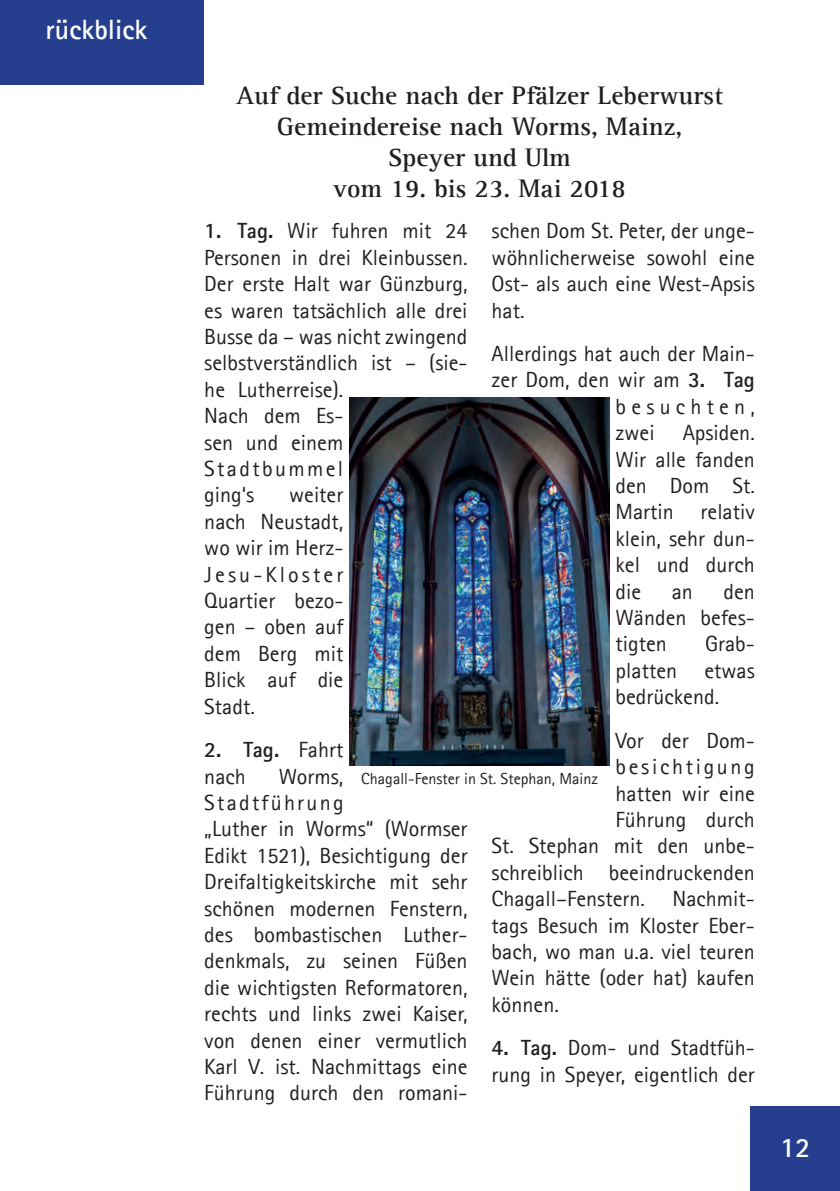
<style>
.page{position:relative;width:840px;height:1191px;background:#fff}
.page>*{position:absolute;margin:0;border:0;box-sizing:border-box;transform-origin:0 0}
.t1{font:700 28px "Agfa Rotis Sans Serif";color:#fff}
.t2{font:700 26px/31.2px "Agfa Rotis Serif";color:#231f20;text-align:center}
.t3{font:22px/26.4px "Agfa Rotis Sans Serif";color:#231f20;text-align:justify}
.t4{font:22px "Agfa Rotis Sans Serif";letter-spacing:.12em;color:#231f20}
.t5{font:22px "Agfa Rotis Sans Serif";letter-spacing:.235em;color:#231f20}
.t6{font:16px "Agfa Rotis Sans Serif";color:#231f20}
.s1{font-weight:700}
</style>
<div class="page">
<div style="left:0;top:0;width:204px;height:85px;background:#253f8e"></div>
<div style="left:749px;top:1106px;width:90px;height:85px;background:#253f8e"></div>
<img style="left:349px;top:397px;width:260px;height:368px">
<p class="t1" style="left:46px;top:12px;width:103px">rückblick</p>
<p class="t2" style="left:236px;top:80px;width:488px">Auf der Suche nach der Pfälzer Leberwurst<br>Gemeindereise nach Worms, Mainz,<br>Speyer und Ulm<br>vom 19. bis 23. Mai 2018</p>
<p class="t3" style="left:204px;top:217px;width:264px;text-align:left"><span class="s1">1. Tag.</span> Wir fuhren mit 24<br>Personen in drei Kleinbussen.<br>Der erste Halt war Günzburg, es waren tatsächlich alle drei<br>Busse da – was nicht zwingend selbstverständlich ist – (sie&shy;he Lutherreise).<br>Nach dem Es-<br>sen und einem<br>Stadtbummel<br>ging‘s</p>
<p class="t3" style="left:491px;top:217px;width:265px">schen Dom St. Peter, der unge&shy;wöhnlicherweise sowohl eine Ost- als auch eine West-Apsis hat.</p>
<p class="t3" style="left:491px;top:340px;width:264px">Allerdings hat auch der Main-</p>
<p class="t3" style="left:491px;top:366px;width:264px">zer Dom, den wir am <span class="s1">3. Tag</span></p>
<p class="t5" style="left:615px;top:393px;width:141px">besuchten,</p>
<p class="t3" style="left:615px;top:419px;width:41px">zwei</p>
<p class="t3" style="left:615px;top:419px;width:141px;text-indent:67px">Apsiden.<br>Wir alle fanden den Dom St.<br>Martin relativ klein, sehr dun&shy;kel und durch die</p>
<p class="t3" style="left:204px;top:481px;width:140px;text-indent:85px">weiter nach Neustadt, wo wir im Herz-Jesu-Kloster Quartier bezo&shy;gen – oben auf dem Berg mit Blick auf die Stadt.</p>
<p class="t3" style="left:204px;top:736px;width:140px"><span class="s1">2. Tag.</span> Fahrt nach</p>
<p class="t3" style="left:615px;top:578px;width:141px;text-indent:108px">den Wänden befes&shy;tigten</p>
<p class="t3" style="left:671px;top:578px;width:23px">an</p>
<p class="t3" style="left:615px;top:630px;width:141px;text-indent:89px">Grab&shy;platten etwas bedrückend.</p>
<p class="t3" style="left:615px;top:727px;width:141px">Vor der Dom-</p>
<p class="t4" style="left:615px;top:753px;width:141px">besichtigung</p>
<p class="t3" style="left:615px;top:779px;width:141px">hatten wir eine</p>
<p class="t3" style="left:615px;top:806px;width:141px">Führung durch</p>
<p class="t3" style="left:491px;top:832px;width:264px">St. Stephan mit den unbe-</p>
<p class="t3" style="left:491px;top:859px;width:264px">schreiblich beeindruckenden</p>
<p class="t3" style="left:491px;top:885px;width:155px">Chagall–Fenstern.</p>
<p class="t3" style="left:204px;top:762px;width:265px;text-align:left;text-indent:75px">Worms,<br>Stadtführung<br>„Luther in Worms“ (Wormser<br>Edikt 1521), Besichtigung der<br>Dreifaltigkeitskirche mit sehr schönen modernen Fenstern, des bombastischen Luther&shy;denkmals, zu seinen Füßen die wichtigsten Reformatoren, rechts und links zwei Kaiser, von denen einer vermutlich<br>Karl V. ist. Nachmittags eine<br>Führung durch den romani-</p>
<p class="t6" style="left:361px;top:769px;width:238px">Chagall-Fenster in St. Stephan, Mainz</p>
<p class="t3" style="left:491px;top:885px;width:265px;text-indent:181px">Nachmit&shy;tags Besuch im Kloster Eber&shy;bach, wo man u.a. viel teuren Wein hätte (oder hat) kaufen können.</p>
<p class="t3" style="left:491px;top:1034px;width:264px"><span class="s1">4. Tag.</span> Dom- und Stadtfüh&shy;rung in Speyer, eigentlich der</p>
<p class="t1" style="left:779px;top:1129px;width:32px">12</p>
</div>
